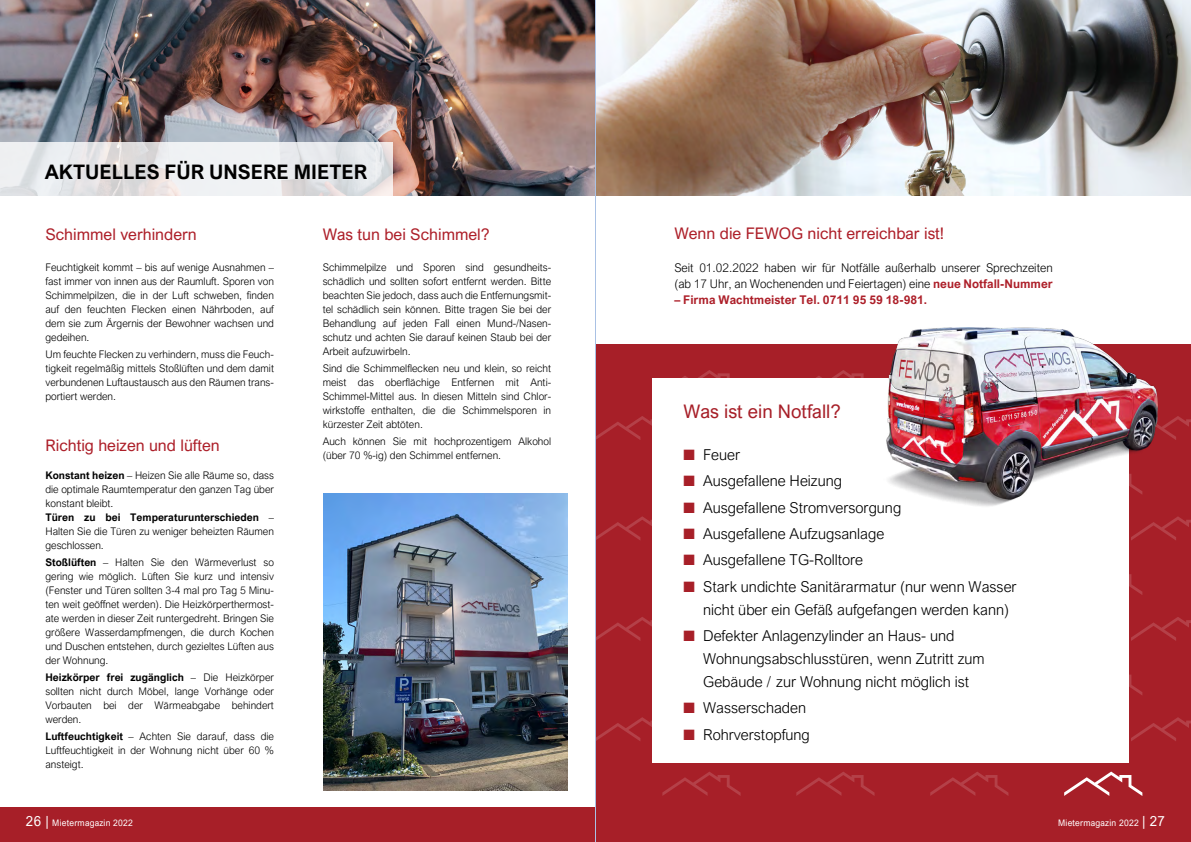
<style>
.page{position:relative;width:1191px;height:842px;background:#fff}
.page>*{position:absolute;margin:0;border:0;box-sizing:border-box;transform-origin:0 0}
.t1{font:700 20px "Arial Nova";color:#000}
.t2{font:18.7px "Arial Nova";color:#a71f28}
.t3{font:16px "Arial Nova";color:#ad1f29}
.t4{font:300 15px/23px "Arial Nova";color:#000}
.t5{font:14px "Arial Nova";color:#fff;scale:.95 1}
.t6{font:300 12px/16px "Arial Nova";color:#000}
.t7{font:700 12px "Arial Nova";color:#ad1f29}
.t8{font:300 10.5px/14px "Arial Nova";color:#000;text-align:justify}
.t9{font:9px "Arial Nova";letter-spacing:.025em;color:#fff;scale:.95 1}
.s1{font-weight:700}
.s2{font-weight:700;color:#ad1f29}
.s3{color:#a71f28}
.s4{font-size:14px}
</style>
<div class="page">
<img style="left:0;top:0;width:595px;height:196px">
<div style="left:0;top:808px;width:1191px;height:34px;background:#a71f28"></div>
<svg style="left:0;top:143px;width:393px;height:53px;fill:#eaeaed"></svg>
<div style="left:596px;top:344px;width:595px;height:464px;background:#a71f28"></div>
<svg style="left:682px;top:370px;width:48px;height:8px"></svg>
<svg style="left:816px;top:370px;width:48px;height:8px"></svg>
<svg style="left:596px;top:416px;width:56px;height:24px"></svg>
<svg style="left:1157px;top:416px;width:34px;height:24px"></svg>
<svg style="left:596px;top:516px;width:56px;height:24px"></svg>
<svg style="left:1131px;top:516px;width:60px;height:24px"></svg>
<svg style="left:1128px;top:571px;width:14px;height:24px"></svg>
<svg style="left:596px;top:617px;width:56px;height:24px"></svg>
<svg style="left:1131px;top:617px;width:60px;height:24px"></svg>
<svg style="left:1128px;top:671px;width:14px;height:25px"></svg>
<svg style="left:596px;top:717px;width:56px;height:24px"></svg>
<svg style="left:1131px;top:717px;width:60px;height:24px"></svg>
<svg style="left:662px;top:772px;width:78px;height:24px"></svg>
<svg style="left:796px;top:772px;width:78px;height:24px"></svg>
<svg style="left:930px;top:772px;width:78px;height:24px"></svg>
<svg style="left:1064px;top:771px;width:78px;height:25px"></svg>
<div style="left:652px;top:378px;width:476px;height:385px;background:#fff"></div>
<img style="left:596px;top:0;width:595px;height:196px">
<img style="left:323px;top:493px;width:244px;height:297px">
<img style="left:886px;top:328px;width:271px;height:179px">
<hr style="left:595px;top:0;width:1px;height:842px;background:#a9c1e4">
<h1 class="t1" style="left:45px;top:161px;width:324px">AKTUELLES FÜR UNSERE MIETER</h1>
<h3 class="t3" style="left:45px;top:225px;width:153px">Schimmel verhindern</h3>
<p class="t8" style="left:45px;top:260px;width:230px">Feuchtigkeit kommt – bis auf wenige Ausnahmen – fast immer von innen aus der Raumluft. Sporen von Schimmelpilzen, die in der Luft schweben, finden auf den feuchten Flecken einen Nährboden, auf dem sie zum Ärgernis der Bewohner wachsen und gedeihen.</p>
<p class="t8" style="left:45px;top:347px;width:230px">Um feuchte Flecken zu verhindern, muss die Feuch&shy;tigkeit regelmäßig mittels Stoßlüften und dem damit verbundenen Luftaustausch aus den Räumen trans&shy;portiert werden.</p>
<h3 class="t3" style="left:45px;top:436px;width:176px">Richtig heizen und lüften</h3>
<p class="t8" style="left:45px;top:468px;width:230px;text-align:left"><span class="s1">Konstant heizen</span> – Heizen Sie alle Räume so, dass die optimale Raumtemperatur den ganzen Tag über konstant bleibt.<br><span class="s1">Türen zu bei Temperaturunterschieden</span> – Halten Sie die Türen zu weniger beheizten Räumen geschlossen.</p>
<p class="t8" style="left:45px;top:555px;width:230px"><span class="s1">Stoßlüften</span> – Halten Sie den Wärmeverlust so gering wie möglich. Lüften Sie kurz und intensiv (Fenster und Türen sollten 3-4 mal pro Tag 5 Minu&shy;ten weit geöffnet werden). Die Heizkörperthermost&shy;ate werden in dieser Zeit runtergedreht. Bringen Sie größere Wasserdampfmengen, die durch Kochen und Duschen entstehen, durch gezieltes Lüften aus der Wohnung.</p>
<p class="t8" style="left:45px;top:670px;width:230px"><span class="s1">Heizkörper frei zugänglich</span> – Die Heizkörper sollten nicht durch Möbel, lange Vorhänge oder Vorbauten bei der Wärmeabgabe behindert werden.</p>
<p class="t8" style="left:45px;top:729px;width:230px"><span class="s1">Luftfeuchtigkeit</span> – Achten Sie darauf, dass die Luftfeuchtigkeit in der Wohnung nicht über 60 % ansteigt.</p>
<h3 class="t3" style="left:323px;top:225px;width:168px">Was tun bei Schimmel?</h3>
<p class="t8" style="left:323px;top:260px;width:230px">Schimmelpilze und Sporen sind gesundheits&shy;schädlich und sollten sofort entfernt werden. Bitte beachten Sie jedoch, dass auch die Entfernungsmit&shy;tel schädlich sein können. Bitte tragen Sie bei der Behandlung auf jeden Fall einen Mund-/Nasen&shy;schutz und achten Sie darauf keinen Staub bei der Arbeit aufzuwirbeln.</p>
<p class="t8" style="left:323px;top:361px;width:230px">Sind die Schimmelflecken neu und klein, so reicht meist das oberflächige Entfernen mit Anti-Schimmel-Mittel aus. In diesen Mitteln sind Chlor&shy;wirkstoffe enthalten, die die Schimmelsporen in kürzester Zeit abtöten.</p>
<p class="t8" style="left:323px;top:434px;width:230px">Auch können Sie mit hochprozentigem Alkohol (über 70 %-ig) den Schimmel entfernen.</p>
<h3 class="t3" style="left:674px;top:224px;width:271px">Wenn die FEWOG nicht erreichbar ist!</h3>
<p class="t6" style="left:674px;top:260px;width:380px">Seit 01.02.2022 haben wir für Notfälle außerhalb unserer Sprechzeiten (ab 17 Uhr, an Wochenenden und Feiertagen) eine <span class="s2">neue Notfall-Nummer</span></p>
<p class="t7" style="left:674px;top:293px;width:254px">– Firma Wachtmeister Tel. 0711 95 59 18-981.</p>
<h2 class="t2" style="left:683px;top:400px;width:159px">Was ist ein Notfall?</h2>
<h3 class="t4" style="left:683px;top:443px;width:58px"><span class="s3">■</span> Feuer</h3>
<h3 class="t4" style="left:683px;top:470px;width:160px"><span class="s3">■</span> Ausgefallene Heizung</h3>
<h3 class="t4" style="left:683px;top:496px;width:219px"><span class="s3">■</span> Ausgefallene Stromversorgung</h3>
<h3 class="t4" style="left:683px;top:522px;width:202px"><span class="s3">■</span> Ausgefallene Aufzugsanlage</h3>
<h3 class="t4" style="left:683px;top:549px;width:181px"><span class="s3">■</span> Ausgefallene TG-Rolltore</h3>
<h3 class="t4" style="left:703px;top:575px;width:315px;text-indent:-20px"><span class="s3">■</span> Stark undichte Sanitärarmatur (nur wenn Wasser nicht über ein Gefäß aufgefangen werden kann)</h3>
<h3 class="t4" style="left:703px;top:624px;width:283px;text-indent:-20px"><span class="s3">■</span> Defekter Anlagenzylinder an Haus- und<br>Wohnungsabschlusstüren, wenn Zutritt zum<br>Gebäude / zur Wohnung nicht möglich ist</h3>
<h3 class="t4" style="left:683px;top:696px;width:124px"><span class="s3">■</span> Wasserschaden</h3>
<h3 class="t4" style="left:683px;top:723px;width:128px"><span class="s3">■</span> Rohrverstopfung</h3>
<h3 class="t5" style="left:26px;top:813px;width:26px">26 |</h3>
<p class="t9" style="left:123px;top:818px;width:12px">19</p>
<p class="t9" style="left:52px;top:818px;width:86px">Mietermagazin 2022</p>
<p class="t9" style="left:1058px;top:818px;width:114px">Mietermagazin 2022 <span class="s4">| 27</span></p>
</div>
